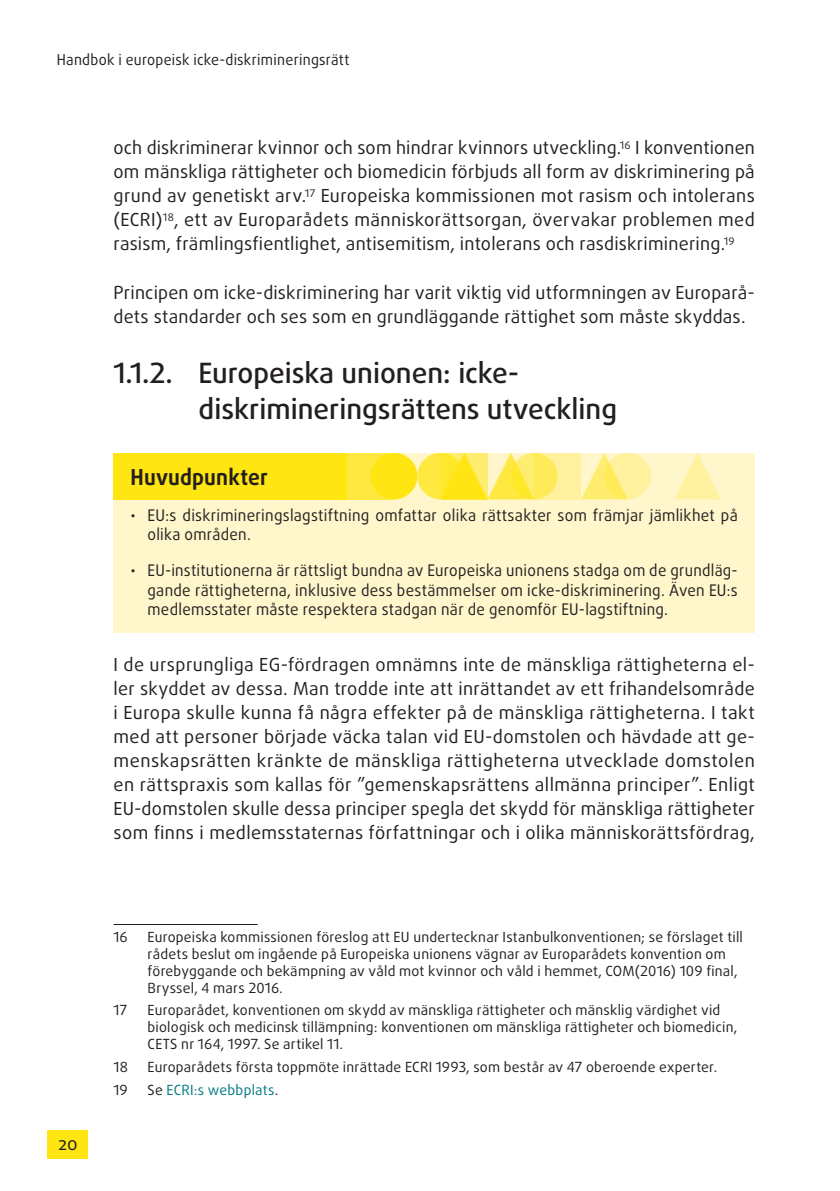
<style>
.page{position:relative;width:840px;height:1191px;background:#fff}
.page>*{position:absolute;margin:0;border:0;box-sizing:border-box;transform-origin:0 0}
.title_3{font:500 28px/36px "Daxline Pro";color:#231f20}
.keypoints_title_SW{font:700 22px "Daxline Pro";letter-spacing:.01em;color:#231f20;scale:.95 1}
.text{font:18px/24px "Daxline Pro";letter-spacing:.015em;color:#231f20;text-align:justify}
.t1{font:16px/19.2px "Daxline Pro";letter-spacing:.02em;color:#231f20;scale:.95 1}
.t2{font:15px "Daxline Pro";letter-spacing:.02em;color:#231f20;scale:.95 1}
.footnote{font:14px/17px "Daxline Pro";letter-spacing:.02em;color:#231f20}
.footnote-2{font:14px "Daxline Pro";letter-spacing:.015em;color:#007984}
.s1{color:#231f20}
</style>
<div class="page">
<svg style="left:113px;top:453px;width:641px;height:47px;background:#fff4b9"></svg>
<div style="left:417px;top:453px;width:47px;height:46px;background:#ffe940;border-radius:50%"></div>
<div style="left:347px;top:453px;width:47px;height:46px;background:#ffe940"></div>
<div style="left:113px;top:453px;width:234px;height:46px;background:#ffe512"></div>
<svg style="left:581px;top:453px;width:41px;height:46px"></svg>
<svg style="left:673px;top:453px;width:47px;height:46px;background:#fff3b5"></svg>
<div style="left:370px;top:453px;width:47px;height:46px;background:#ffe512;border-radius:50%"></div>
<svg style="left:487px;top:453px;width:42px;height:46px"></svg>
<svg style="left:510px;top:453px;width:47px;height:46px"></svg>
<svg style="left:604px;top:453px;width:46px;height:46px;background:#ffef8d"></svg>
<svg style="left:441px;top:453px;width:46px;height:46px;background:#ffe730"></svg>
<svg style="left:534px;top:453px;width:47px;height:46px;background:#ffee82"></svg>
<div style="left:48px;top:1130px;width:40px;height:29px;background:#ffe512"></div>
<div style="left:113px;top:500px;width:641px;height:58px;background:#fff6cc"></div>
<div style="left:113px;top:555px;width:641px;height:77px;background:#fff6cc"></div>
<hr style="left:113px;top:924px;width:144px;height:1px;background:#231f20">
<p class="t2" style="left:57px;top:49px;width:309px">Handbok i europeisk icke-diskrimineringsrätt</p>
<p class="text" style="left:113px;top:136px;width:642px">och diskriminerar kvinnor och som hindrar kvinnors utveckling.<sup>16</sup> I konventionen om mänskliga rättigheter och biomedicin förbjuds all form av diskriminering på grund av genetiskt arv.<sup>17</sup> Europeiska kommissionen mot rasism och intolerans (ECRI)<sup>18</sup>, ett av Europarådets människorättsorgan, övervakar problemen med rasism, främlingsfientlighet, antisemitism, intolerans och rasdiskriminering.<sup>19</sup></p>
<p class="text" style="left:113px;top:280px;width:642px">Principen om icke-diskriminering har varit viktig vid utformningen av Europarå&shy;dets standarder och ses som en grundläggande rättighet som måste skyddas.</p>
<p class="title_3" style="left:198px;top:354px;width:420px;text-indent:-85px">1.1.2. Europeiska unionen: icke&shy;diskrimineringsrättens utveckling</p>
<p class="keypoints_title_SW" style="left:130px;top:462px;width:146px">Huvudpunkter</p>
<p class="t1" style="left:147px;top:505px;width:622px;text-indent:-17px">• EU:s diskrimineringslagstiftning omfattar olika rättsakter som främjar jämlikhet på olika områden.</p>
<p class="t1" style="left:147px;top:561px;width:622px;text-align:justify;text-indent:-17px">• EU-institutionerna är rättsligt bundna av Europeiska unionens stadga om de grundläg&shy;gande rättigheterna, inklusive dess bestämmelser om icke-diskriminering. Även EU:s medlemsstater måste respektera stadgan när de genomför EU-lagstiftning.</p>
<p class="text" style="left:113px;top:652px;width:642px">I de ursprungliga EG-fördragen omnämns inte de mänskliga rättigheterna el&shy;ler skyddet av dessa. Man trodde inte att inrättandet av ett frihandelsområde i Europa skulle kunna få några effekter på de mänskliga rättigheterna. I takt med att personer började väcka talan vid EU-domstolen och hävdade att ge&shy;menskapsrätten kränkte de mänskliga rättigheterna utvecklade domstolen en rättspraxis som kallas för ”gemenskapsrättens allmänna principer”. Enligt EU-domstolen skulle dessa principer spegla det skydd för mänskliga rättigheter som finns i medlemsstaternas författningar och i olika människorättsfördrag,</p>
<p class="text" style="left:58px;top:1131px;width:21px">20</p>
<p class="footnote" style="left:113px;top:928px;width:16px">16</p>
<p class="footnote" style="left:147px;top:928px;width:596px">Europeiska kommissionen föreslog att EU undertecknar Istanbulkonventionen; se förslaget till rådets beslut om ingående på Europeiska unionens vägnar av Europarådets konvention om förebyggande och bekämpning av våld mot kvinnor och våld i hemmet, COM(2016) 109 final, Bryssel, 4 mars 2016.</p>
<p class="footnote" style="left:113px;top:1001px;width:15px">17</p>
<p class="footnote" style="left:147px;top:1001px;width:591px">Europarådet, konventionen om skydd av mänskliga rättigheter och mänsklig värdighet vid biologisk och medicinsk tillämpning: konventionen om mänskliga rättigheter och biomedicin,<br>CETS nr 164, 1997. Se artikel 11.</p>
<p class="footnote" style="left:113px;top:1058px;width:16px">18</p>
<p class="footnote" style="left:147px;top:1058px;width:571px">Europarådets första toppmöte inrättade ECRI 1993, som består av 47 oberoende experter.</p>
<p class="footnote" style="left:113px;top:1081px;width:16px">19</p>
<p class="footnote-2" style="left:147px;top:1080px;width:132px"><span class="s1">Se</span> ECRI:s webbplats<span class="s1">.</span></p>
</div>
